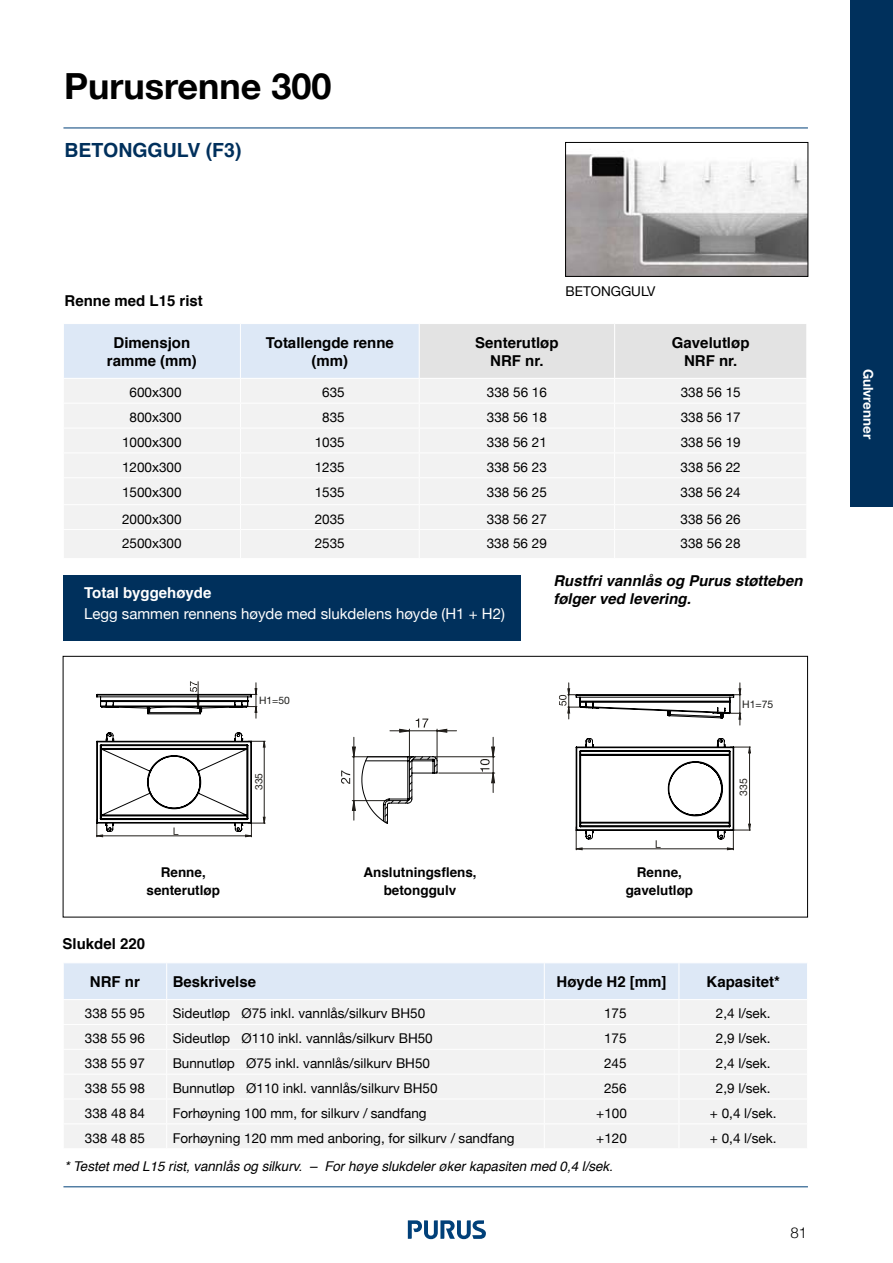
<style>
.page{position:relative;width:893px;height:1263px;background:#fff}
.page>*{position:absolute;margin:0;border:0;box-sizing:border-box;transform-origin:0 0}
.t1{font:700 36px "Helvetica Neue";color:#000}
.t2{font:700 19.5px "Helvetica";color:#00305c}
.t3{font:700 15px/18px "Helvetica";color:#000;text-align:center}
.t4{font:italic 700 15px/18px "Helvetica";color:#000}
.t5{font:15px "Helvetica Neue";color:#fff}
.t6{font:700 15px "Helvetica";color:#fff}
.t7{font:300 15px "Helvetica Neue";color:#000}
.t8{font:13.5px "Helvetica Neue";color:#000}
.t9{font:italic 13.5px "Helvetica";color:#000}
.t10{font:700 13.5px/18px "Helvetica";color:#000;text-align:center}
.t11{font:700 13.5px "Helvetica Neue";color:#fff}
.t12{font:10.5px "Helvetica Neue LT Std";color:#1d1d1b}
.t13{font:10.5px "Helvetica Neue LT Std";color:#201d19}
.t14{font:10.35px "Helvetica Neue LT Std";color:#1d1d1b}
.t15{font:10.35px "Helvetica Neue LT Std";color:#201d19}
</style>
<div class="page">
<svg style="left:408px;top:1220px;width:78px;height:19px"></svg>
<div style="left:850px;top:0;width:43px;height:506px;background:#00305c"></div>
<hr style="left:63px;top:128px;width:745px;height:1px;background:#004079">
<svg style="left:64px;top:963px;width:743px;height:185px"></svg>
<div style="left:63px;top:656px;width:745px;height:261px;border:1px solid #000"></div>
<hr style="left:83px;top:945px;width:217px;height:1px;background:#6d5e4a">
<hr style="left:447px;top:673px;width:1px;height:175px;background:#6d5e4a">
<svg style="left:96px;top:681px;width:170px;height:157px"></svg>
<hr style="left:553px;top:945px;width:232px;height:1px;background:#6d5e4a">
<hr style="left:892px;top:672px;width:1px;height:187px;background:#6d5e4a">
<svg style="left:559px;top:682px;width:192px;height:169px"></svg>
<hr style="left:446px;top:936px;width:61px;height:1px;background:#6d5e4a">
<hr style="left:446px;top:922px;width:61px;height:1px;background:#6d5e4a">
<hr style="left:326px;top:980px;width:192px;height:1px;background:#6d5e4a">
<hr style="left:543px;top:690px;width:1px;height:159px;background:#6d5e4a">
<svg style="left:341px;top:690px;width:155px;height:158px"></svg>
<svg style="left:64px;top:324px;width:742px;height:234px"></svg>
<img style="left:567px;top:154px;width:239px;height:120px">
<div style="left:565px;top:142px;width:243px;height:134px;border:1px solid #000"></div>
<div style="left:63px;top:575px;width:458px;height:65px;background:#00305c"></div>
<hr style="left:63px;top:1186px;width:745px;height:1px;background:#004079">
<h1 class="t1" style="left:64px;top:58px;width:269px">Purusrenne 300</h1>
<h2 class="t2" style="left:65px;top:135px;width:178px">BETONGGulv (F3)</h2>
<p class="t8" style="left:566px;top:281px;width:20px">Betongg</p>
<p class="t8" style="left:631px;top:281px;width:18px">ulv</p>
<p class="t3" style="left:65px;top:291px;width:140px">Renne med L15 rist</p>
<p class="t3" style="left:107px;top:333px;width:92px">Dimensjon ramme (mm)</p>
<p class="t3" style="left:266px;top:333px;width:130px">Totallengde renne (mm)</p>
<p class="t3" style="left:475px;top:333px;width:85px">Senterutløp<br>NRF nr.</p>
<p class="t3" style="left:672px;top:333px;width:79px">Gavelutløp<br>NRF nr.</p>
<p class="t8" style="left:130px;top:383px;width:54px">600x300</p>
<p class="t8" style="left:322px;top:383px;width:24px">635</p>
<p class="t8" style="left:487px;top:383px;width:62px">338 56 16</p>
<p class="t8" style="left:681px;top:383px;width:62px">338 56 15</p>
<p class="t8" style="left:130px;top:407px;width:54px">800x300</p>
<p class="t8" style="left:322px;top:407px;width:24px">835</p>
<p class="t8" style="left:487px;top:407px;width:62px">338 56 18</p>
<p class="t8" style="left:681px;top:407px;width:62px">338 56 17</p>
<p class="t8" style="left:122px;top:432px;width:61px">1000x300</p>
<p class="t8" style="left:315px;top:432px;width:32px">1035</p>
<p class="t8" style="left:487px;top:432px;width:62px">338 56 21</p>
<p class="t8" style="left:681px;top:432px;width:62px">338 56 19</p>
<p class="t8" style="left:122px;top:457px;width:61px">1200x300</p>
<p class="t8" style="left:315px;top:457px;width:32px">1235</p>
<p class="t8" style="left:487px;top:457px;width:62px">338 56 23</p>
<p class="t8" style="left:681px;top:457px;width:62px">338 56 22</p>
<p class="t8" style="left:122px;top:482px;width:61px">1500x300</p>
<p class="t8" style="left:315px;top:482px;width:32px">1535</p>
<p class="t8" style="left:487px;top:482px;width:62px">338 56 25</p>
<p class="t8" style="left:681px;top:482px;width:62px">338 56 24</p>
<p class="t8" style="left:122px;top:509px;width:61px">2000x300</p>
<p class="t8" style="left:315px;top:509px;width:32px">2035</p>
<p class="t8" style="left:487px;top:509px;width:62px">338 56 27</p>
<p class="t8" style="left:681px;top:509px;width:62px">338 56 26</p>
<p class="t8" style="left:122px;top:534px;width:61px">2500x300</p>
<p class="t8" style="left:315px;top:534px;width:32px">2535</p>
<p class="t8" style="left:487px;top:534px;width:62px">338 56 29</p>
<p class="t8" style="left:681px;top:534px;width:62px">338 56 28</p>
<p class="t6" style="left:84px;top:581px;width:129px">Total byggehøyde</p>
<p class="t5" style="left:84px;top:603px;width:422px">Legg sammen rennens høyde med slukdelens høyde (H1 + H2)</p>
<p class="t14" style="left:259px;top:694px;width:32px">H1=50</p>
<p class="t15" style="left:253px;top:790px;width:19px;rotate:-90deg">335</p>
<p class="t4" style="left:553px;top:572px;width:255px">Rustfrivannlåsog Purusstøtteben følgerved levering.</p>
<p class="t12" style="left:742px;top:698px;width:33px">H1=75</p>
<p class="t13" style="left:737px;top:796px;width:19px;rotate:-90deg">335</p>
<p class="t10" style="left:363px;top:863px;width:115px">Anslutningsflens, betonggulv</p>
<p class="t10" style="left:147px;top:863px;width:75px">Renne, senterutløp</p>
<p class="t10" style="left:626px;top:863px;width:69px">Renne, gavelutløp</p>
<p class="t3" style="left:63px;top:935px;width:84px">Slukdel 220</p>
<p class="t3" style="left:90px;top:973px;width:51px">NRF nr</p>
<p class="t3" style="left:173px;top:973px;width:85px">Beskrivelse</p>
<p class="t3" style="left:557px;top:973px;width:112px">Høyde H2 [mm]</p>
<p class="t3" style="left:707px;top:973px;width:75px">Kapasitet*</p>
<p class="t8" style="left:85px;top:1004px;width:62px">338 55 95</p>
<p class="t8" style="left:173px;top:1004px;width:254px">Sideutløp Ø75 inkl. vannlås/silkurv BH50</p>
<p class="t8" style="left:604px;top:1004px;width:24px">175</p>
<p class="t8" style="left:716px;top:1004px;width:56px">2,4 l/sek.</p>
<p class="t8" style="left:85px;top:1029px;width:62px">338 55 96</p>
<p class="t8" style="left:173px;top:1029px;width:262px">Sideutløp Ø110 inkl. vannlås/silkurv BH50</p>
<p class="t8" style="left:604px;top:1029px;width:24px">175</p>
<p class="t8" style="left:716px;top:1029px;width:56px">2,9 l/sek.</p>
<p class="t8" style="left:85px;top:1054px;width:62px">338 55 97</p>
<p class="t8" style="left:173px;top:1054px;width:259px">Bunnutløp Ø75 inkl. vannlås/silkurv BH50</p>
<p class="t8" style="left:604px;top:1054px;width:24px">245</p>
<p class="t8" style="left:716px;top:1054px;width:56px">2,4 l/sek.</p>
<p class="t8" style="left:85px;top:1078px;width:62px">338 55 98</p>
<p class="t8" style="left:173px;top:1078px;width:266px">Bunnutløp Ø110 inkl. vannlås/silkurv BH50</p>
<p class="t8" style="left:604px;top:1078px;width:24px">256</p>
<p class="t8" style="left:716px;top:1078px;width:56px">2,9 l/sek.</p>
<p class="t8" style="left:85px;top:1103px;width:62px">338 48 84</p>
<p class="t8" style="left:173px;top:1103px;width:256px">Forhøyning 100 mm, for silkurv / sandfang</p>
<p class="t8" style="left:596px;top:1103px;width:32px">+100</p>
<p class="t8" style="left:710px;top:1103px;width:68px">+ 0,4 l/sek.</p>
<p class="t8" style="left:85px;top:1128px;width:62px">338 48 85</p>
<p class="t8" style="left:173px;top:1128px;width:343px">Forhøyning 120 mm med anboring, for silkurv / sandfang</p>
<p class="t8" style="left:596px;top:1128px;width:32px">+120</p>
<p class="t8" style="left:710px;top:1128px;width:68px">+ 0,4 l/sek.</p>
<p class="t9" style="left:65px;top:1156px;width:554px">*TestetmedL15rist,vannlåsogsilkurv. – Forhøyeslukdelerøkerkapasitenmed0,4l/sek.</p>
<p class="t7" style="left:790px;top:1220px;width:18px">81</p>
<p class="t11" style="left:879px;top:369px;width:72px;rotate:90deg">Gulvrenner</p>
</div>
